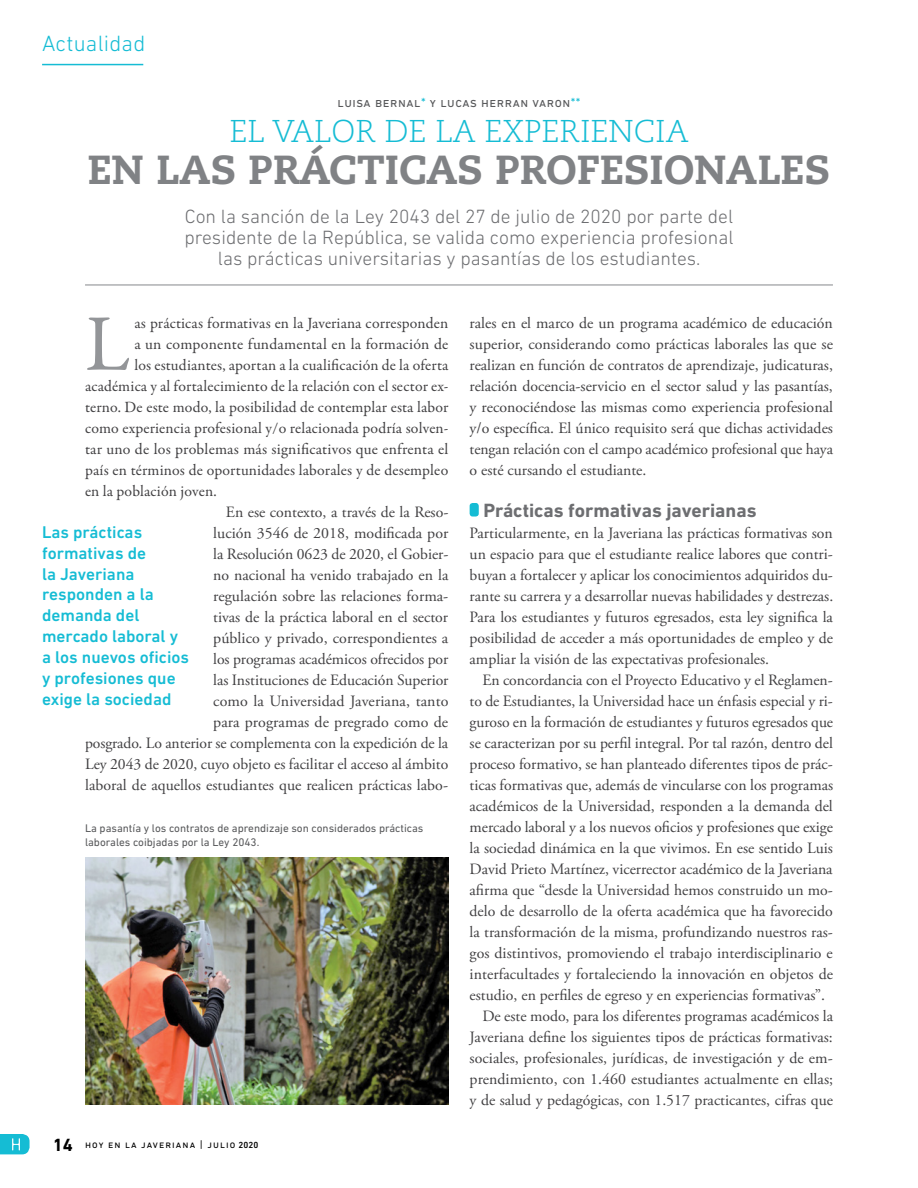
<style>
.page{position:relative;width:918px;height:1188px;background:#fff}
.page>*{position:absolute;margin:0;border:0;box-sizing:border-box;transform-origin:0 0}
.t1{font:80.55px "Garamond Premr Pro";color:#939598}
.t2{font:800 40.5px "Caecilia LT Std";color:#808285}
.t3{font:300 31.5px "Caecilia LT Std";color:#15bcd4}
.t4{font:300 22.5px "DIN Next LT Pro";letter-spacing:.01em;color:#15bcd4}
.t5{font:300 19.5px/21px "DIN Next LT Pro";color:#6d6e71;text-align:center}
.t6{font:700 19.5px "DIN Next LT Pro";color:#6d6e71}
.t7{font:700 18px "DIN Next LT Pro";color:#000}
.t8{font:500 17.25px/21px "DIN Next LT Pro";color:#15bcd4}
.t9{font:15.75px/21px "Adobe Garamond Pro";color:#414042;text-align:justify}
.t10{font:15.75px "Garamond Premr Pro";letter-spacing:.01em;color:#414042}
.t11{font:13.5px "DIN Next LT Pro";letter-spacing:.04em;color:#58595b}
.t12{font:11.25px/14.2px "DIN Next LT Pro";color:#58595b}
.t13{font:10.5px "DIN Next LT Pro";letter-spacing:.1em;color:#000}
.s1{color:#15bcd4}
.s2{font-weight:500;font-size:9px}
</style>
<div class="page">
<hr style="left:42px;top:64px;width:101px;height:1px;background:#15bcd4">
<svg style="left:0;top:1134px;width:30px;height:20px"></svg>
<hr style="left:85px;top:284px;width:748px;height:2px;background:#939598">
<div style="left:470px;top:503px;width:9px;height:14px;background:#15bcd4;border-radius:3px"></div>
<img style="left:85px;top:857px;width:363px;height:248px">
<h3 class="t4" style="left:42px;top:31px;width:105px">Actualidad</h3>
<p class="t11" style="left:337px;top:94px;width:245px">luisa bernal<span class="s1">*</span> y lucas herran varon<span class="s1">**</span></p>
<h3 class="t3" style="left:229px;top:113px;width:461px">EL VALOR DE LA EXPERIENCIA</h3>
<h2 class="t2" style="left:88px;top:144px;width:744px">EN LAS PRÁCTICAS PROFESIONALES</h2>
<p class="t5" style="left:184px;top:205px;width:551px">Con la sanción de la Ley 2043 del 27 de julio de 2020 por parte del presidente de la República, se valida como experiencia profesional las prácticas universitarias y pasantías de los estudiantes.</p>
<h1 class="t1" style="left:85px;top:296px;width:47px">L</h1>
<p class="t10" style="left:134px;top:313px;width:316px">as prácticas formativas en la Javeriana corresponden</p>
<p class="t10" style="left:134px;top:334px;width:316px">a un componente fundamental en la formación de</p>
<p class="t10" style="left:134px;top:355px;width:316px">los estudiantes, aportan a la cualificación de la oferta</p>
<p class="t10" style="left:85px;top:376px;width:365px">académica y al fortalecimiento de la relación con el sector ex-</p>
<p class="t10" style="left:85px;top:397px;width:365px">terno. De este modo, la posibilidad de contemplar esta labor</p>
<p class="t10" style="left:85px;top:418px;width:365px">como experiencia profesional y/o relacionada podría solven-</p>
<p class="t10" style="left:85px;top:439px;width:365px">tar uno de los problemas más significativos que enfrenta el</p>
<p class="t10" style="left:85px;top:460px;width:365px">país en términos de oportunidades laborales y de desempleo</p>
<p class="t10" style="left:85px;top:481px;width:133px">en la población joven.</p>
<p class="t9" style="left:85px;top:502px;width:365px;text-align:right">En ese contexto, a través de la Reso-<br>lución 3546 de 2018, modificada por<br>la Resolución 0623 de 2020, el Gobier-<br>no nacional ha venido trabajado en la<br>regulación sobre las relaciones forma-<br>tivas de la práctica laboral en el sector<br>público y privado, correspondientes a<br>los programas académicos ofrecidos por<br>las Instituciones de Educación Superior<br>como la Universidad Javeriana, tanto<br>para programas de pregrado como de<br>posgrado. Lo anterior se complementa con la expedición de la Ley 2043 de 2020, cuyo objeto es facilitar el acceso al ámbito laboral de aquellos estudiantes que realicen prácticas labo-</p>
<p class="t8" style="left:42px;top:521px;width:148px">Las prácticas formativas de<br>la Javeriana responden a la demanda del mercado laboral y a los nuevos oficios y profesiones que exige la sociedad</p>
<p class="t12" style="left:85px;top:820px;width:340px">La pasantía y los contratos de aprendizaje son considerados prácticas laborales coibjadas por la Ley 2043.</p>
<p class="t7" style="left:53px;top:1134px;width:22px">14</p>
<p class="t13" style="left:85px;top:1139px;width:175px">hoy en la javeriana | julio <span class="s2">2020</span></p>
<p class="t9" style="left:470px;top:313px;width:365px">rales en el marco de un programa académico de educación superior, considerando como prácticas laborales las que se realizan en función de contratos de aprendizaje, judicaturas, relación docencia-servicio en el sector salud y las pasantías, y reconociéndose las mismas como experiencia profesional y/o específica. El único requisito será que dichas actividades tengan relación con el campo académico profesional que haya o esté cursando el estudiante.</p>
<p class="t6" style="left:483px;top:498px;width:275px">Prácticas formativas javerianas</p>
<p class="t9" style="left:470px;top:523px;width:365px">Particularmente, en la Javeriana las prácticas formativas son un espacio para que el estudiante realice labores que contri&shy;buyan a fortalecer y aplicar los conocimientos adquiridos du&shy;rante su carrera y a desarrollar nuevas habilidades y destrezas.<br>Para los estudiantes y futuros egresados, esta ley significa la posibilidad de acceder a más oportunidades de empleo y de ampliar la visión de las expectativas profesionales.</p>
<p class="t9" style="left:482px;top:670px;width:352px">En concordancia con el Proyecto Educativo y el Reglamen-</p>
<p class="t9" style="left:470px;top:691px;width:365px">to de Estudiantes, la Universidad hace un énfasis especial y ri-</p>
<p class="t9" style="left:470px;top:712px;width:365px">guroso en la formación de estudiantes y futuros egresados que</p>
<p class="t9" style="left:470px;top:733px;width:365px">se caracterizan por su perfil integral. Por tal razón, dentro del</p>
<p class="t9" style="left:470px;top:754px;width:365px">proceso formativo, se han planteado diferentes tipos de prác-</p>
<p class="t9" style="left:470px;top:775px;width:365px">ticas formativas que, además de vincularse con los programas</p>
<p class="t9" style="left:470px;top:796px;width:365px">académicos de la Universidad, responden a la demanda del</p>
<p class="t9" style="left:470px;top:817px;width:365px">mercado laboral y a los nuevos oficios y profesiones que exige</p>
<p class="t9" style="left:470px;top:838px;width:365px">la sociedad dinámica en la que vivimos. En ese sentido Luis</p>
<p class="t9" style="left:470px;top:859px;width:365px">David Prieto Martínez, vicerrector académico de la Javeriana</p>
<p class="t9" style="left:470px;top:880px;width:365px">afirma que “desde la Universidad hemos construido un mo-</p>
<p class="t9" style="left:470px;top:901px;width:365px">delo de desarrollo de la oferta académica que ha favorecido</p>
<p class="t9" style="left:470px;top:922px;width:365px">la transformación de la misma, profundizando nuestros ras-</p>
<p class="t9" style="left:470px;top:943px;width:365px">gos distintivos, promoviendo el trabajo interdisciplinario e</p>
<p class="t9" style="left:470px;top:964px;width:365px">interfacultades y fortaleciendo la innovación en objetos de</p>
<p class="t9" style="left:470px;top:985px;width:357px">estudio, en perfiles de egreso y en experiencias formativas”.</p>
<p class="t9" style="left:482px;top:1006px;width:352px">De este modo, para los diferentes programas académicos la</p>
<p class="t9" style="left:470px;top:1027px;width:365px">Javeriana define los siguientes tipos de prácticas formativas:</p>
<p class="t9" style="left:470px;top:1048px;width:365px">sociales, profesionales, jurídicas, de investigación y de em-</p>
<p class="t9" style="left:470px;top:1069px;width:365px">prendimiento, con 1.460 estudiantes actualmente en ellas;</p>
<p class="t9" style="left:470px;top:1090px;width:365px">y de salud y pedagógicas, con 1.517 practicantes, cifras que</p>
</div>
